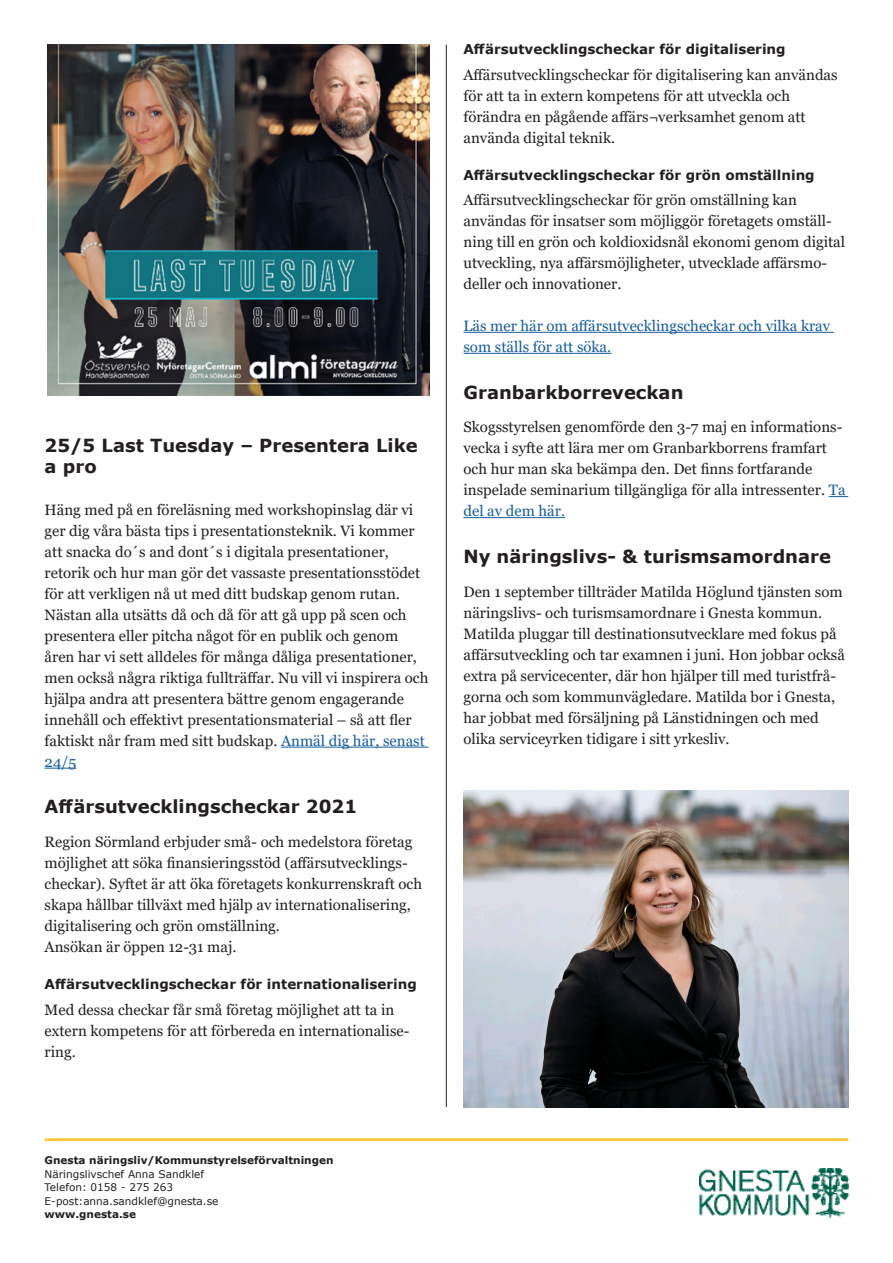
<style>
.page{position:relative;width:893px;height:1263px;background:#fff}
.page>*{position:absolute;margin:0;border:0;box-sizing:border-box;transform-origin:0 0}
.Rubrik_2{font:700 18px "Verdana";color:#231f20}
.Brödtext{font:700 18px/21px "Verdana";color:#231f20}
.Brödtext-2{font:15px/21px "Georgia";color:#231f20}
.Brödtext-3{font:15px/21px "Georgia";color:#175d9e}
.Rubrik_3{font:700 13.5px "Verdana";color:#231f20}
.Fakta__regular{font:10.5px/13.5px "Verdana";color:#231f20}
.Fakta__regular-2{font:700 10.5px "Verdana";color:#231f20}
.s1{color:#175d9e}
.s2{font-weight:700}
</style>
<div class="page">
<img style="left:699px;top:1168px;width:149px;height:50px">
<hr style="left:45px;top:1138px;width:803px;height:3px;background:#f8cb3e">
<hr style="left:281px;top:747px;width:147px;height:1px;background:#175d9e">
<hr style="left:45px;top:768px;width:31px;height:1px;background:#175d9e">
<img style="left:47px;top:45px;width:382px;height:351px">
<hr style="left:463px;top:332px;width:371px;height:1px;background:#175d9e">
<hr style="left:463px;top:353px;width:148px;height:1px;background:#175d9e">
<svg style="left:829px;top:496px;width:19px;height:1px"></svg>
<hr style="left:463px;top:517px;width:102px;height:1px;background:#175d9e">
<hr style="left:446px;top:45px;width:1px;height:1062px;background:#231f20">
<img style="left:463px;top:791px;width:385px;height:316px">
<p class="Brödtext" style="left:45px;top:434px;width:375px">25/5 Last Tuesday – Presentera Like a pro</p>
<p class="Brödtext-2" style="left:45px;top:499px;width:377px">Häng med på en föreläsning med workshopinslag där vi ger dig våra bästa tips i presentationsteknik. Vi kommer att snacka do´s and dont´s i digitala presentationer, retorik och hur man gör det vassaste presentationsstödet för att verkligen nå ut med ditt budskap genom rutan.</p>
<p class="Brödtext-2" style="left:45px;top:604px;width:374px">Nästan alla utsätts då och då för att gå upp på scen och presentera eller pitcha något för en publik och genom åren har vi sett alldeles för många dåliga presentationer,</p>
<p class="Brödtext-2" style="left:45px;top:667px;width:385px">men också några riktiga fullträffar. Nu vill vi inspirera och hjälpa andra att presentera bättre genom engagerande innehåll och effektivt presentationsmaterial – så att fler</p>
<p class="Brödtext-2" style="left:45px;top:730px;width:382px">faktiskt når fram med sitt budskap. <span class="s1">Anmäl dig här, senast<br>24/5</span></p>
<p class="Rubrik_2" style="left:45px;top:794px;width:314px">Affärsutvecklingscheckar 2021</p>
<p class="Brödtext-2" style="left:45px;top:832px;width:379px">Region Sörmland erbjuder små- och medelstora företag möjlighet att söka finansieringsstöd (affärsutvecklings&shy;checkar). Syftet är att öka företagets konkurrenskraft och skapa hållbar tillväxt med hjälp av internationalisering, digitalisering och grön omställning.</p>
<p class="Brödtext-2" style="left:45px;top:937px;width:193px">Ansökan är öppen 12-31 maj.</p>
<p class="Rubrik_3" style="left:45px;top:975px;width:374px">Affärsutvecklingscheckar för internationalisering</p>
<p class="Brödtext-2" style="left:45px;top:999px;width:366px">Med dessa checkar får små företag möjlighet att ta in extern kompetens för att förbereda en internationalise&shy;ring.</p>
<p class="Rubrik_3" style="left:463px;top:40px;width:324px">Affärsutvecklingscheckar för digitalisering</p>
<p class="Brödtext-2" style="left:463px;top:64px;width:376px">Affärsutvecklingscheckar för digitalisering kan användas för att ta in extern kompetens för att utveckla och förändra en pågående affärs¬verksamhet genom att använda digital teknik.</p>
<p class="Rubrik_3" style="left:463px;top:165px;width:353px">Affärsutvecklingscheckar för grön omställning</p>
<p class="Brödtext-2" style="left:463px;top:190px;width:383px">Affärsutvecklingscheckar för grön omställning kan användas för insatser som möjliggör företagets omställ&shy;ning till en grön och koldioxidsnål ekonomi genom digital utveckling, nya affärsmöjligheter, utvecklade affärsmo&shy;deller och innovationer.</p>
<p class="Brödtext-3" style="left:463px;top:316px;width:368px">Läs mer här om affärsutvecklingscheckar och vilka krav som ställs för att söka.</p>
<p class="Rubrik_2" style="left:463px;top:379px;width:221px">Granbarkborreveckan</p>
<p class="Brödtext-2" style="left:463px;top:417px;width:384px">Skogsstyrelsen genomförde den 3-7 maj en informations&shy;vecka i syfte att lära mer om Granbarkborrens framfart och hur man ska bekämpa den. Det finns fortfarande inspelade seminarium tillgängliga för alla intressenter. <span class="s1">Ta del av dem här.</span></p>
<p class="Rubrik_2" style="left:463px;top:543px;width:369px">Ny näringslivs- &amp; turismsamordnare</p>
<p class="Brödtext-2" style="left:463px;top:581px;width:381px">Den 1 september tillträder Matilda Höglund tjänsten som näringslivs- och turismsamordnare i Gnesta kommun.</p>
<p class="Brödtext-2" style="left:463px;top:623px;width:383px">Matilda pluggar till destinationsutvecklare med fokus på affärsutveckling och tar examnen i juni. Hon jobbar också extra på servicecenter, där hon hjälper till med turistfrå&shy;gorna och som kommunvägledare. Matilda bor i Gnesta, har jobbat med försäljning på Länstidningen och med olika serviceyrken tidigare i sitt yrkesliv.</p>
<p class="Fakta__regular" style="left:45px;top:1154px;width:290px"><span class="s2">Gnesta näringsliv/Kommunstyrelseförvaltningen </span>Näringslivschef Anna Sandklef<br>Telefon: 0158 - 275 263<br>E-post:anna.sandklef@gnesta.se</p>
<p class="Fakta__regular-2" style="left:45px;top:1207px;width:93px">www.gnesta.se</p>
</div>
